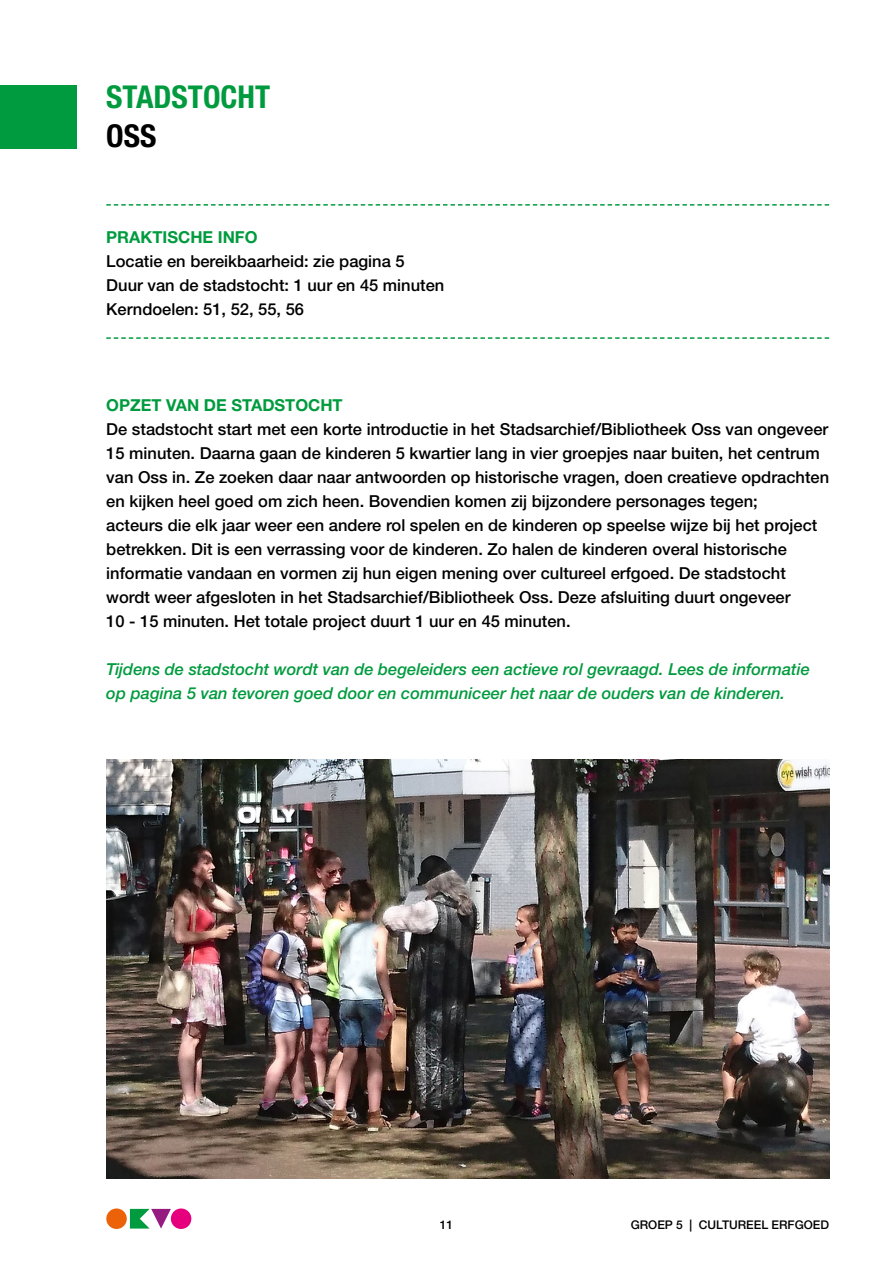
<style>
.page{position:relative;width:893px;height:1263px;background:#fff}
.page>*{position:absolute;margin:0;border:0;box-sizing:border-box;transform-origin:0 0}
.t1{font:700 condensed 31.5px "Helvetica Neue LT Std";color:#009b3e}
.t2{font:700 condensed 31.5px "Helvetica Neue LT Std";color:#000}
.t3{font:500 16.5px/24px "Helvetica Neue LT Std";color:#000}
.t4{font:italic 500 16.5px/24px "Helvetica Neue LT Std";color:#009b3e}
.t5{font:700 16.5px "Helvetica Neue LT Std";color:#009b3e}
.t6{font:500 12px "Helvetica Neue LT Std";color:#000}
</style>
<div class="page">
<svg style="left:130px;top:1209px;width:41px;height:19px"></svg>
<div style="left:171px;top:1208px;width:20px;height:21px;background:#e6007d;border-radius:50%"></div>
<div style="left:106px;top:1208px;width:21px;height:21px;background:#eb6209;border-radius:50%"></div>
<svg style="left:106px;top:204px;width:723px;height:2px"></svg>
<svg style="left:106px;top:337px;width:723px;height:2px"></svg>
<div style="left:0;top:85px;width:77px;height:64px;background:#009b3e"></div>
<img style="left:106px;top:760px;width:723px;height:418px">
<h1 class="t1" style="left:106px;top:77px;width:165px">STADSTOCHT</h1>
<h1 class="t2" style="left:106px;top:116px;width:52px">OSS</h1>
<p class="t5" style="left:106px;top:226px;width:153px">PRAKTISCHE INFO</p>
<p class="t3" style="left:106px;top:249px;width:340px">Locatie en bereikbaarheid: zie pagina 5<br>Duur van de stadstocht: 1 uur en 45 minuten<br>Kerndoelen: 51, 52, 55, 56</p>
<p class="t5" style="left:106px;top:394px;width:238px">OPZET VAN DE STADSTOCHT</p>
<p class="t3" style="left:106px;top:417px;width:724px">De stadstocht start met een korte introductie in het Stadsarchief/Bibliotheek Oss van ongeveer 15 minuten. Daarna gaan de kinderen 5 kwartier lang in vier groepjes naar buiten, het centrum van Oss in. Ze zoeken daar naar antwoorden op historische vragen, doen creatieve opdrachten en kijken heel goed om zich heen. Bovendien komen zij bijzondere personages tegen;<br>acteurs die elk jaar weer een andere rol spelen en de kinderen op speelse wijze bij het project betrekken. Dit is een verrassing voor de kinderen. Zo halen de kinderen overal historische informatie vandaan en vormen zij hun eigen mening over cultureel erfgoed. De stadstocht wordt weer afgesloten in het Stadsarchief/Bibliotheek Oss. Deze afsluiting duurt ongeveer<br>10 - 15 minuten. Het totale project duurt 1 uur en 45 minuten.</p>
<p class="t4" style="left:106px;top:657px;width:705px">Tijdens de stadstocht wordt van de begeleiders een actieve rol gevraagd. Lees de informatie op pagina 5 van tevoren goed door en communiceer het naar de ouders van de kinderen.</p>
<p class="t6" style="left:440px;top:1217px;width:15px">11</p>
<p class="t6" style="left:631px;top:1217px;width:200px">GROEP 5 | CULTUREEL ERFGOED</p>
</div>
